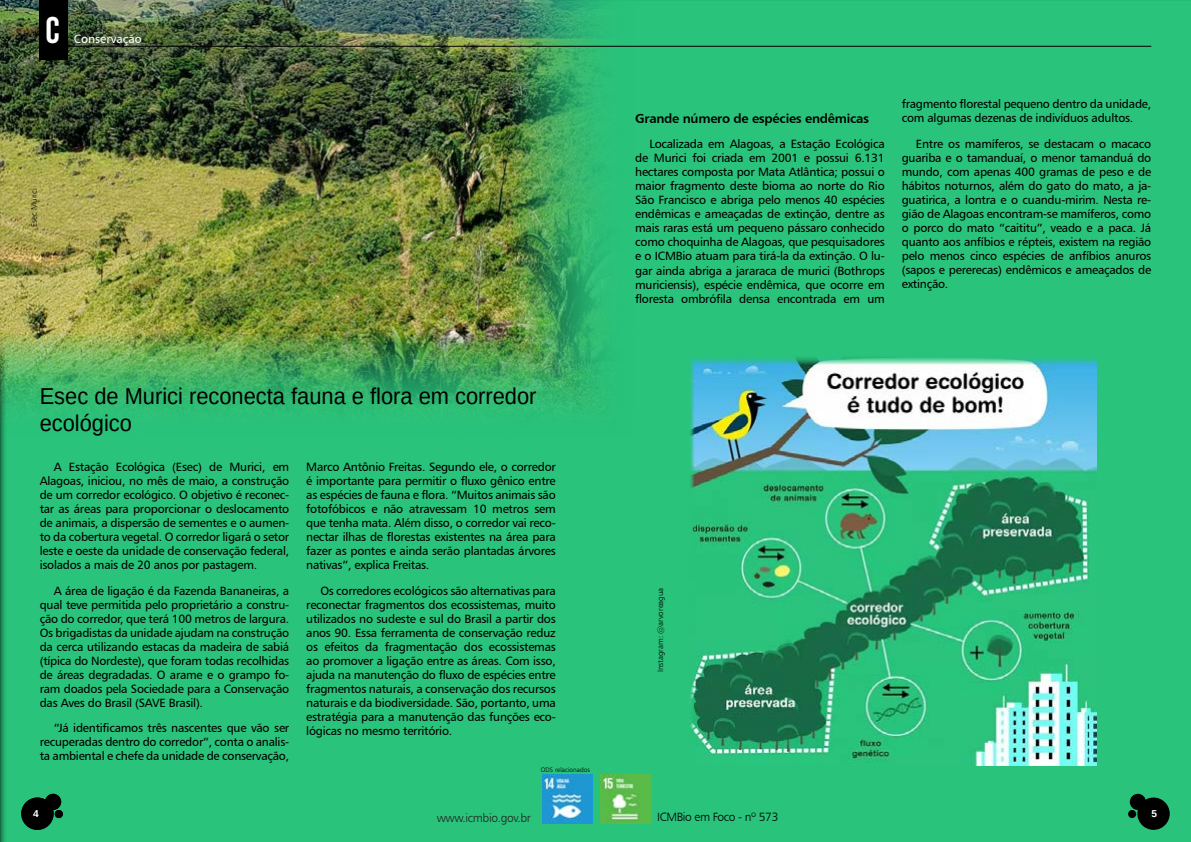
<style>
.page{position:relative;width:1191px;height:842px;background:#29c37b}
.page>*{position:absolute;margin:0;border:0;box-sizing:border-box;transform-origin:0 0}
.t1{font:37px "Bebas Neue";color:#fff}
.t2{font:23px/27.6px "Arimo";color:#000;scale:.95 1}
.t3{font:13px "Humanist 777 BT Bold B";letter-spacing:-.02em;color:#000}
.t4{font:12px/14px "Humanist 777 BT Roman B";letter-spacing:-.02em;color:#000;text-align:justify}
.t5{font:12px "Humanist 777 BT Light B";letter-spacing:-.03em;color:#000}
.t6{font:12px "Humanist 777 BT Light B";letter-spacing:-.03em;color:#24221f}
.t7{font:12px "Humanist 777 BT Roman B";color:#fff}
.t8{font:700 10px "Liberation Sans";color:#fff}
.t9{font:8px "Humanist 777 BT Light B";color:#000}
.t10{font:6.6px "Humanist 777 BT Light B";color:#000}
</style>
<div class="page">
<div style="left:21px;top:797px;width:33px;height:33px;background:#000;border-radius:50%"></div>
<div style="left:45px;top:794px;width:16px;height:16px;background:#000;border-radius:50%"></div>
<div style="left:55px;top:810px;width:8px;height:8px;background:#000;border-radius:50%"></div>
<img style="left:0;top:0;width:633px;height:437px">
<div style="left:40px;top:0;width:28px;height:60px;background:#000"></div>
<hr style="left:61px;top:46px;width:1090px;height:1px;background:#000">
<img style="left:690px;top:357px;width:406px;height:408px">
<div style="left:1137px;top:797px;width:32px;height:33px;background:#000;border-radius:50%"></div>
<div style="left:1129px;top:794px;width:17px;height:16px;background:#000;border-radius:50%"></div>
<div style="left:1128px;top:810px;width:8px;height:8px;background:#000;border-radius:50%"></div>
<img style="left:542px;top:774px;width:50px;height:50px">
<img style="left:600px;top:774px;width:50px;height:50px">
<h1 class="t1" style="left:45px;top:9px;width:16px">C</h1>
<p class="t7" style="left:74px;top:31px;width:69px">Conservação</p>
<p class="t9" style="left:29px;top:227px;width:40px;rotate:-90deg">Esec Murici</p>
<h2 class="t2" style="left:40px;top:382px;width:524px">Esec de Murici reconecta fauna e flora em corredor ecológico</h2>
<p class="t4" style="left:40px;top:460px;width:251px;text-indent:14px">A Estação Ecológica (Esec) de Murici, em Alagoas, iniciou, no mês de maio, a construção de um corredor ecológico. O objetivo é reconec&shy;tar as áreas para proporcionar o deslocamento de animais, a dispersão de sementes e o aumen&shy;to da cobertura vegetal. O corredor ligará o setor leste e oeste da unidade de conservação federal, isolados a mais de 20 anos por pastagem.</p>
<p class="t4" style="left:40px;top:583px;width:251px;text-indent:14px">A área de ligação é da Fazenda Bananeiras, a qual teve permitida pelo proprietário a constru&shy;ção do corredor, que terá 100 metros de largura.<br>Os brigadistas da unidade ajudam na construção da cerca utilizando estacas da madeira de sabiá (típica do Nordeste), que foram todas recolhidas de áreas degradadas. O arame e o grampo fo&shy;ram doados pela Sociedade para a Conservação das Aves do Brasil (SAVE Brasil).</p>
<p class="t4" style="left:40px;top:721px;width:251px;text-indent:14px">“Já identificamos três nascentes que vão ser recuperadas dentro do corredor”, conta o analis&shy;ta ambiental e chefe da unidade de conservação,</p>
<p class="t8" style="left:33px;top:807px;width:7px">4</p>
<p class="t4" style="left:306px;top:460px;width:251px">Marco Antônio Freitas. Segundo ele, o corredor é importante para permitir o fluxo gênico entre as espécies de fauna e flora. “Muitos animais são fotofóbicos e não atravessam 10 metros sem que tenha mata. Além disso, o corredor vai reco&shy;nectar ilhas de florestas existentes na área para fazer as pontes e ainda serão plantadas árvores nativas”, explica Freitas.</p>
<p class="t4" style="left:306px;top:583px;width:251px;text-indent:14px">Os corredores ecológicos são alternativas para reconectar fragmentos dos ecossistemas, muito utilizados no sudeste e sul do Brasil a partir dos anos 90. Essa ferramenta de conservação reduz os efeitos da fragmentação dos ecossistemas ao promover a ligação entre as áreas. Com isso, ajuda na manutenção do fluxo de espécies entre fragmentos naturais, a conservação dos recursos naturais e da biodiversidade. São, portanto, uma estratégia para a manutenção das funções eco&shy;lógicas no mesmo território.</p>
<p class="t10" style="left:541px;top:765px;width:51px">ODS relacionados</p>
<p class="t6" style="left:437px;top:810px;width:96px">www.icmbio.gov.br</p>
<p class="t3" style="left:635px;top:110px;width:235px">Grande número de espécies endêmicas</p>
<p class="t4" style="left:635px;top:137px;width:251px;text-indent:14px">Localizada em Alagoas, a Estação Ecológica de Murici foi criada em 2001 e possui 6.131 hectares composta por Mata Atlântica; possui o maior fragmento deste bioma ao norte do Rio São Francisco e abriga pelo menos 40 espécies endêmicas e ameaçadas de extinção, dentre as mais raras está um pequeno pássaro conhecido como choquinha de Alagoas, que pesquisadores e o ICMBio atuam para tirá-la da extinção. O lu&shy;gar ainda abriga a jararaca de murici (Bothrops muriciensis), espécie endêmica, que ocorre em floresta ombrófila densa encontrada em um</p>
<p class="t4" style="left:901px;top:97px;width:251px">fragmento florestal pequeno dentro da unidade, com algumas dezenas de indivíduos adultos.</p>
<p class="t4" style="left:901px;top:136px;width:251px;text-indent:14px">Entre os mamíferos, se destacam o macaco guariba e o tamanduaí, o menor tamanduá do mundo, com apenas 400 gramas de peso e de hábitos noturnos, além do gato do mato, a ja&shy;guatirica, a lontra e o cuandu-mirim. Nesta re&shy;gião de Alagoas encontram-se mamíferos, como o porco do mato “caititu”, veado e a paca. Já quanto aos anfíbios e répteis, existem na região pelo menos cinco espécies de anfíbios anuros (sapos e pererecas) endêmicos e ameaçados de extinção.</p>
<p class="t9" style="left:655px;top:672px;width:86px;rotate:-90deg">Instagram: @arvoreagua</p>
<p class="t5" style="left:657px;top:810px;width:123px">ICMBio em Foco - nº 573</p>
<p class="t8" style="left:1151px;top:807px;width:7px">5</p>
</div>
